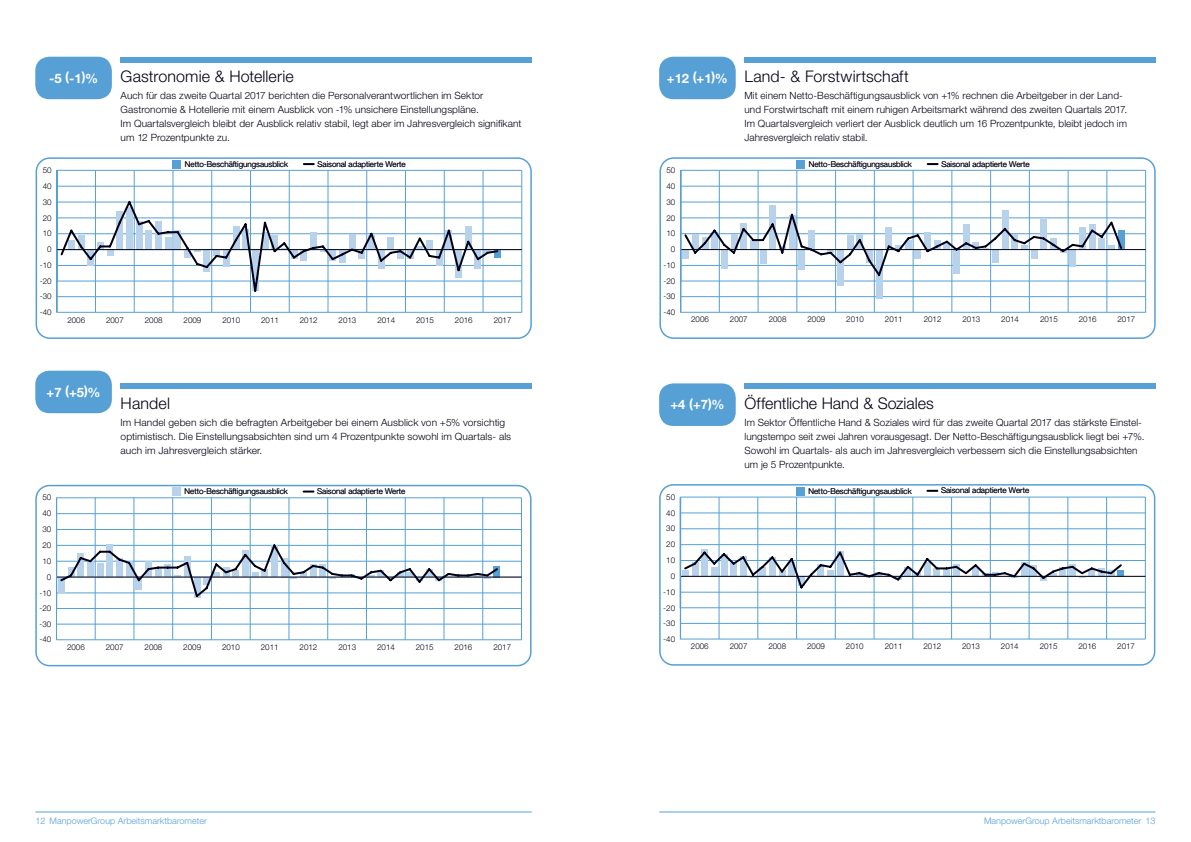
<style>
.page{position:relative;width:1191px;height:842px;background:#fff}
.page>*{position:absolute;margin:0;border:0;box-sizing:border-box;transform-origin:0 0}
.t1{font:300 16px "Helvetica Neue LT Std";letter-spacing:.005em;color:#000015}
.t2{font:700 13px "Helvetica Neue LT Std";color:#fff}
.t3{font:300 10px/14px "Helvetica Neue LT Std";letter-spacing:.005em;color:#000015}
.t4{font:300 9px "Helvetica Neue LT Std";color:#56a0d5}
.t5{font:300 8px/15.8px "Helvetica Neue LT Std";color:#000015;text-align:right}
</style>
<div class="page">
<hr style="left:35px;top:812px;width:496px;height:1px;background:#56a0d5">
<hr style="left:659px;top:812px;width:496px;height:1px;background:#56a0d5">
<div style="left:121px;top:57px;width:411px;height:5px;background:#56a0d5"></div>
<div style="left:35px;top:57px;width:77px;height:42px;background:#56a0d5;border-radius:14px"></div>
<div style="left:744px;top:57px;width:411px;height:5px;background:#56a0d5"></div>
<div style="left:659px;top:57px;width:76px;height:42px;background:#56a0d5;border-radius:14px"></div>
<svg style="left:36px;top:157px;width:496px;height:182px"></svg>
<div style="left:494px;top:250px;width:7px;height:8px;background:#56a0d5"></div>
<hr style="left:57px;top:170px;width:1px;height:142px;background:#56a0d5">
<hr style="left:57px;top:249px;width:465px;height:1px;background:#000015">
<hr style="left:57px;top:170px;width:1px;height:111px;background:#56a0d5">
<svg style="left:59px;top:199px;width:431px;height:94px"></svg>
<svg style="left:484px;top:249px;width:15px;height:6px"></svg>
<div style="left:121px;top:383px;width:411px;height:6px;background:#56a0d5"></div>
<div style="left:35px;top:371px;width:77px;height:42px;background:#56a0d5;border-radius:14px"></div>
<svg style="left:35px;top:485px;width:496px;height:181px"></svg>
<hr style="left:57px;top:498px;width:1px;height:111px;background:#56a0d5">
<div style="left:58px;top:577px;width:7px;height:16px;background:#b8d2ec"></div>
<hr style="left:56px;top:576px;width:465px;height:1px;background:#000015">
<svg style="left:59px;top:543px;width:441px;height:56px"></svg>
<hr style="left:56px;top:498px;width:1px;height:142px;background:#56a0d5">
<svg style="left:659px;top:157px;width:496px;height:182px"></svg>
<div style="left:744px;top:383px;width:411px;height:6px;background:#56a0d5"></div>
<div style="left:659px;top:383px;width:76px;height:43px;background:#56a0d5;border-radius:14px"></div>
<svg style="left:659px;top:484px;width:496px;height:182px"></svg>
<div style="left:701px;top:549px;width:7px;height:27px;background:#b8d2ec"></div>
<hr style="left:680px;top:576px;width:465px;height:1px;background:#000015">
<svg style="left:682px;top:550px;width:441px;height:40px"></svg>
<hr style="left:680px;top:497px;width:1px;height:142px;background:#56a0d5">
<h1 class="t1" style="left:121px;top:67px;width:175px">Gastronomie &amp; Hotellerie</h1>
<p class="t3" style="left:121px;top:88px;width:402px">Auch für das zweite Quartal 2017 berichten die Personalverantwortlichen im Sektor Gastronomie &amp; Hotellerie mit einem Ausblick von -1% unsichere Einstellungspläne.<br>Im Quartalsvergleich bleibt der Ausblick relativ stabil, legt aber im Jahresvergleich signifikant um 12 Prozentpunkte zu.</p>
<h2 class="t2" style="left:49px;top:70px;width:50px">-5 (-1)%</h2>
<h1 class="t1" style="left:744px;top:67px;width:166px">Land- &amp; Forstwirtschaft</h1>
<p class="t3" style="left:744px;top:88px;width:384px">Mit einem Netto-Beschäftigungsausblick von +1% rechnen die Arbeitgeber in der Land&shy;und Forstwirtschaft mit einem ruhigen Arbeitsmarkt während des zweiten Quartals 2017.<br>Im Quartalsvergleich verliert der Ausblick deutlich um 16 Prozentpunkte, bleibt jedoch im Jahresvergleich relativ stabil.</p>
<h2 class="t2" style="left:667px;top:70px;width:63px">+12 (+1)%</h2>
<p class="t5" style="left:40px;top:162px;width:13px">50<br>40<br>30<br>20<br>10<br>0 -10 -20 -30 -40</p>
<p class="t5" style="left:185px;top:156px;width:105px">Netto-Beschäftigungsausblick</p>
<p class="t5" style="left:317px;top:156px;width:90px">Saisonal adaptierte Werte</p>
<p class="t5" style="left:67px;top:312px;width:19px">2006</p>
<p class="t5" style="left:106px;top:312px;width:19px">2007</p>
<p class="t5" style="left:145px;top:312px;width:19px">2008</p>
<p class="t5" style="left:184px;top:312px;width:19px">2009</p>
<p class="t5" style="left:222px;top:312px;width:19px">2010</p>
<p class="t5" style="left:261px;top:312px;width:19px">2011</p>
<p class="t5" style="left:300px;top:312px;width:19px">2012</p>
<p class="t5" style="left:339px;top:312px;width:19px">2013</p>
<p class="t5" style="left:377px;top:312px;width:19px">2014</p>
<p class="t5" style="left:416px;top:312px;width:19px">2015</p>
<p class="t5" style="left:455px;top:312px;width:19px">2016</p>
<p class="t5" style="left:493px;top:312px;width:19px">2017</p>
<p class="t5" style="left:663px;top:162px;width:13px">50<br>40<br>30<br>20<br>10<br>0 -10 -20 -30 -40</p>
<p class="t5" style="left:808px;top:156px;width:105px">Netto-Beschäftigungsausblick</p>
<p class="t5" style="left:941px;top:156px;width:90px">Saisonal adaptierte Werte</p>
<p class="t5" style="left:691px;top:312px;width:19px">2006</p>
<p class="t5" style="left:730px;top:312px;width:19px">2007</p>
<p class="t5" style="left:768px;top:312px;width:19px">2008</p>
<p class="t5" style="left:807px;top:312px;width:19px">2009</p>
<p class="t5" style="left:846px;top:312px;width:19px">2010</p>
<p class="t5" style="left:885px;top:312px;width:19px">2011</p>
<p class="t5" style="left:923px;top:312px;width:19px">2012</p>
<p class="t5" style="left:962px;top:312px;width:19px">2013</p>
<p class="t5" style="left:1001px;top:312px;width:19px">2014</p>
<p class="t5" style="left:1040px;top:312px;width:19px">2015</p>
<p class="t5" style="left:1078px;top:312px;width:19px">2016</p>
<p class="t5" style="left:1117px;top:312px;width:19px">2017</p>
<h2 class="t2" style="left:47px;top:384px;width:55px">+7 (+5)%</h2>
<h1 class="t1" style="left:121px;top:394px;width:51px">Handel</h1>
<p class="t3" style="left:121px;top:415px;width:392px">Im Handel geben sich die befragten Arbeitgeber bei einem Ausblick von +5% vorsichtig optimistisch. Die Einstellungsabsichten sind um 4 Prozentpunkte sowohl im Quartals- als auch im Jahresvergleich stärker.</p>
<h2 class="t2" style="left:670px;top:397px;width:55px">+4 (+7)%</h2>
<h1 class="t1" style="left:744px;top:394px;width:191px">Öffentliche Hand &amp; Soziales</h1>
<p class="t3" style="left:744px;top:415px;width:402px">Im Sektor Öffentliche Hand &amp; Soziales wird für das zweite Quartal 2017 das stärkste Einstel&shy;lungstempo seit zwei Jahren vorausgesagt. Der Netto-Beschäftigungsausblick liegt bei +7%.<br>Sowohl im Quartals- als auch im Jahresvergleich verbessern sich die Einstellungsabsichten um je 5 Prozentpunkte.</p>
<p class="t5" style="left:39px;top:489px;width:13px">50<br>40<br>30<br>20<br>10<br>0 -10 -20 -30 -40</p>
<p class="t5" style="left:185px;top:483px;width:105px">Netto-Beschäftigungsausblick</p>
<p class="t5" style="left:317px;top:483px;width:90px">Saisonal adaptierte Werte</p>
<p class="t5" style="left:67px;top:639px;width:19px">2006</p>
<p class="t5" style="left:106px;top:639px;width:19px">2007</p>
<p class="t5" style="left:145px;top:639px;width:19px">2008</p>
<p class="t5" style="left:183px;top:639px;width:19px">2009</p>
<p class="t5" style="left:222px;top:639px;width:19px">2010</p>
<p class="t5" style="left:261px;top:639px;width:19px">2011</p>
<p class="t5" style="left:299px;top:639px;width:19px">2012</p>
<p class="t5" style="left:338px;top:639px;width:19px">2013</p>
<p class="t5" style="left:377px;top:639px;width:19px">2014</p>
<p class="t5" style="left:416px;top:639px;width:19px">2015</p>
<p class="t5" style="left:454px;top:639px;width:19px">2016</p>
<p class="t5" style="left:493px;top:639px;width:19px">2017</p>
<p class="t5" style="left:663px;top:489px;width:13px">50<br>40<br>30<br>20<br>10<br>0 -10 -20 -30 -40</p>
<p class="t5" style="left:808px;top:483px;width:105px">Netto-Beschäftigungsausblick</p>
<p class="t5" style="left:941px;top:483px;width:90px">Saisonal adaptierte Werte</p>
<p class="t5" style="left:691px;top:638px;width:19px">2006</p>
<p class="t5" style="left:729px;top:638px;width:19px">2007</p>
<p class="t5" style="left:768px;top:638px;width:19px">2008</p>
<p class="t5" style="left:807px;top:638px;width:19px">2009</p>
<p class="t5" style="left:846px;top:638px;width:19px">2010</p>
<p class="t5" style="left:884px;top:638px;width:19px">2011</p>
<p class="t5" style="left:923px;top:638px;width:19px">2012</p>
<p class="t5" style="left:962px;top:638px;width:19px">2013</p>
<p class="t5" style="left:1001px;top:638px;width:19px">2014</p>
<p class="t5" style="left:1039px;top:638px;width:19px">2015</p>
<p class="t5" style="left:1078px;top:638px;width:19px">2016</p>
<p class="t5" style="left:1117px;top:638px;width:19px">2017</p>
<p class="t4" style="left:35px;top:815px;width:173px">12 ManpowerGroup Arbeitsmarktbarometer</p>
<p class="t4" style="left:984px;top:815px;width:173px">ManpowerGroup Arbeitsmarktbarometer 13</p>
</div>
